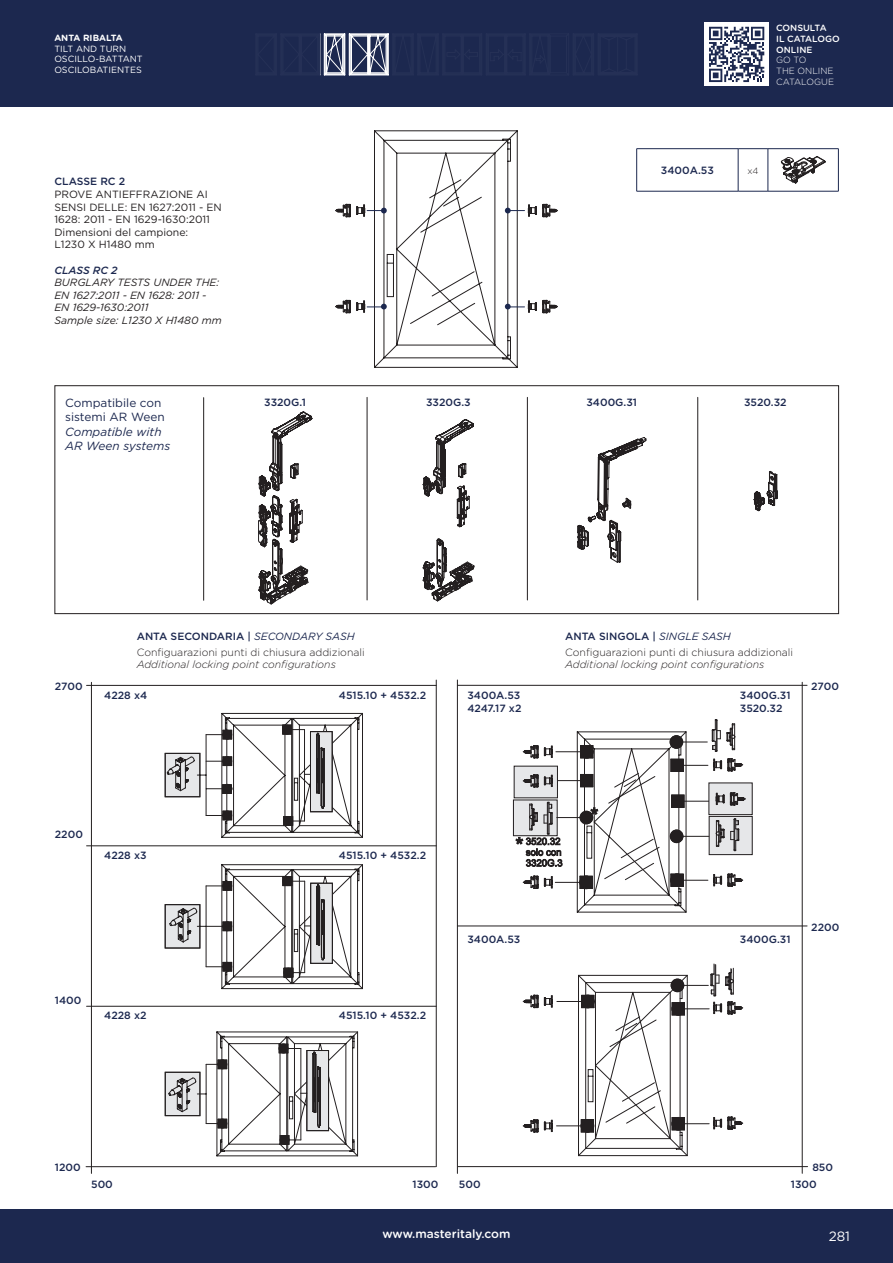
<style>
.page{position:relative;width:893px;height:1263px;background:#fff}
.page>*{position:absolute;margin:0;border:0;box-sizing:border-box;transform-origin:0 0}
.t1{font:13.5px "Gotham";color:#fff}
.t2{font:500 12px "Gotham Rounded";color:#fff}
.t3{font:11.85px/14.2px "Gotham";color:#1c284f}
.t4{font:italic 11.85px/14.2px "Gotham";color:#1c284f}
.t5{font:500 10.5px/12.6px "Gotham";color:#1c284f}
.t6{font:10.5px/12.6px "Gotham";color:#231f20}
.t7{font:italic 10.5px/12.6px "Gotham";color:#231f20}
.t8{font:300 10.5px "Gotham";color:#231f20}
.t9{font:italic 300 10.5px "Gotham";color:#231f20}
.t10{font:italic 500 10.5px "Gotham";color:#1c284f}
.t11{font:9px/10.8px "Gotham Rounded";color:#fff}
.t12{font:500 9px/10.8px "Gotham Rounded";color:#fff}
.t13{font:300 9px/10.8px "Gotham Rounded";color:#fff}
.t14{font:700 9px "Gotham Rounded";color:#fff}
.t15{font:300 9px "Gotham";color:#231f20}
.s1{font-weight:400;font-style:italic}
</style>
<div class="page">
<div style="left:0;top:0;width:893px;height:106px;background:#1c284f"></div>
<div style="left:0;top:1209px;width:893px;height:54px;background:#1c284f"></div>
<div style="left:704px;top:23px;width:65px;height:63px;background:#fff"></div>
<svg style="left:320px;top:33px;width:69px;height:43px"></svg>
<svg style="left:709px;top:27px;width:55px;height:55px"></svg>
<hr style="left:636px;top:148px;width:102px;height:1px;background:#1c284f">
<hr style="left:738px;top:148px;width:30px;height:1px;background:#1c284f">
<hr style="left:738px;top:149px;width:1px;height:42px;background:#1c284f">
<hr style="left:768px;top:148px;width:71px;height:1px;background:#1c284f">
<hr style="left:768px;top:149px;width:1px;height:42px;background:#1c284f">
<hr style="left:636px;top:149px;width:1px;height:42px;background:#1c284f">
<hr style="left:636px;top:191px;width:102px;height:1px;background:#1c284f">
<hr style="left:738px;top:191px;width:30px;height:1px;background:#1c284f">
<hr style="left:838px;top:149px;width:1px;height:42px;background:#1c284f">
<hr style="left:768px;top:191px;width:71px;height:1px;background:#1c284f">
<svg style="left:781px;top:156px;width:44px;height:28px"></svg>
<hr style="left:436px;top:680px;width:1px;height:487px;background:#231f20">
<hr style="left:91px;top:682px;width:1px;height:491px;background:#231f20">
<hr style="left:87px;top:685px;width:349px;height:1px;background:#231f20">
<hr style="left:87px;top:845px;width:349px;height:1px;background:#231f20">
<hr style="left:87px;top:1006px;width:349px;height:1px;background:#231f20">
<svg style="left:422px;top:419px;width:53px;height:183px"></svg>
<svg style="left:577px;top:437px;width:69px;height:126px"></svg>
<svg style="left:753px;top:471px;width:25px;height:40px"></svg>
<div style="left:55px;top:385px;width:784px;height:229px;border:1px solid #231f20"></div>
<hr style="left:203px;top:398px;width:1px;height:202px;background:#231f20">
<hr style="left:367px;top:397px;width:1px;height:203px;background:#231f20">
<hr style="left:527px;top:397px;width:1px;height:203px;background:#231f20">
<hr style="left:697px;top:397px;width:1px;height:203px;background:#231f20">
<hr style="left:86px;top:1166px;width:350px;height:1px;background:#231f20">
<svg style="left:165px;top:713px;width:198px;height:125px"></svg>
<svg style="left:165px;top:864px;width:198px;height:125px"></svg>
<svg style="left:165px;top:1031px;width:193px;height:125px"></svg>
<hr style="left:457px;top:680px;width:1px;height:493px;background:#231f20">
<hr style="left:802px;top:682px;width:1px;height:491px;background:#231f20">
<hr style="left:457px;top:685px;width:350px;height:1px;background:#231f20">
<hr style="left:457px;top:926px;width:350px;height:1px;background:#231f20">
<hr style="left:458px;top:1166px;width:350px;height:1px;background:#231f20">
<div style="left:513px;top:800px;width:44px;height:36px;border:1px solid #231f20"></div>
<div style="left:709px;top:816px;width:43px;height:39px;background:#e6e7e9"></div>
<hr style="left:556px;top:1125px;width:31px;height:1px;background:#231f20">
<hr style="left:557px;top:1001px;width:31px;height:1px;background:#231f20">
<svg style="left:258px;top:411px;width:54px;height:194px"></svg>
<svg style="left:522px;top:994px;width:31px;height:14px"></svg>
<svg style="left:522px;top:1119px;width:31px;height:14px"></svg>
<svg style="left:578px;top:964px;width:165px;height:192px"></svg>
<div style="left:709px;top:783px;width:43px;height:32px;background:#e6e7e9"></div>
<svg style="left:515px;top:719px;width:231px;height:194px"></svg>
<svg style="left:335px;top:130px;width:223px;height:238px"></svg>
<p class="t14" style="left:54px;top:31px;width:70px">ANTA RIBALTA</p>
<p class="t11" style="left:54px;top:43px;width:90px">TILT AND TURN<br>OSCILLO-BATTANT<br>OSCILOBATIENTES</p>
<p class="t5" style="left:54px;top:175px;width:72px">CLASSE RC 2</p>
<p class="t6" style="left:54px;top:188px;width:169px">PROVE ANTIEFFRAZIONE AI<br>SENSI DELLE: EN 1627:2011 - EN<br>1628: 2011 - EN 1629-1630:2011<br>Dimensioni del campione:<br>L1230 X H1480 mm</p>
<p class="t10" style="left:54px;top:263px;width:65px">CLASS RC 2</p>
<p class="t7" style="left:54px;top:276px;width:169px">BURGLARY TESTS UNDER THE:<br>EN 1627:2011 - EN 1628: 2011 -<br>EN 1629-1630:2011<br>Sample size: L1230 X H1480 mm</p>
<p class="t3" style="left:65px;top:395px;width:101px">Compatibile con sistemi AR Ween</p>
<p class="t4" style="left:65px;top:424px;width:107px">Compatible with<br>AR Ween systems</p>
<p class="t12" style="left:776px;top:22px;width:65px">CONSULTA<br>IL CATALOGO<br>ONLINE</p>
<p class="t13" style="left:776px;top:54px;width:59px">GO TO<br>THE ONLINE<br>CATALOGUE</p>
<p class="t5" style="left:661px;top:164px;width:54px">3400A.53</p>
<p class="t15" style="left:747px;top:165px;width:13px">x4</p>
<p class="t5" style="left:264px;top:396px;width:43px">3320G.1</p>
<p class="t5" style="left:426px;top:396px;width:46px">3320G.3</p>
<p class="t5" style="left:586px;top:396px;width:52px">3400G.31</p>
<p class="t5" style="left:744px;top:396px;width:44px">3520.32</p>
<p class="t5" style="left:137px;top:630px;width:219px">ANTA SECONDARIA | <span class="s1">SECONDARY SASH</span></p>
<p class="t5" style="left:565px;top:630px;width:167px">ANTA SINGOLA | <span class="s1">SINGLE SASH</span></p>
<p class="t8" style="left:137px;top:645px;width:229px">Configuarazioni punti di chiusura addizionali</p>
<p class="t9" style="left:137px;top:658px;width:201px">Additional locking point configurations</p>
<p class="t8" style="left:565px;top:645px;width:229px">Configuarazioni punti di chiusura addizionali</p>
<p class="t9" style="left:565px;top:658px;width:201px">Additional locking point configurations</p>
<p class="t5" style="left:55px;top:680px;width:29px">2700</p>
<p class="t5" style="left:811px;top:680px;width:29px">2700</p>
<p class="t5" style="left:339px;top:689px;width:89px">4515.10 + 4532.2</p>
<p class="t5" style="left:104px;top:689px;width:45px">4228 x4</p>
<p class="t5" style="left:467px;top:689px;width:56px">3400A.53<br>4247.17 x2</p>
<p class="t5" style="left:740px;top:689px;width:52px">3400G.31<br>3520.32</p>
<p class="t5" style="left:55px;top:827px;width:30px">2200</p>
<p class="t5" style="left:104px;top:849px;width:44px">4228 x3</p>
<p class="t5" style="left:55px;top:994px;width:28px">1400</p>
<p class="t5" style="left:104px;top:1009px;width:44px">4228 x2</p>
<p class="t5" style="left:339px;top:849px;width:89px">4515.10 + 4532.2</p>
<p class="t5" style="left:339px;top:1009px;width:89px">4515.10 + 4532.2</p>
<p class="t5" style="left:467px;top:933px;width:54px">3400A.53</p>
<p class="t5" style="left:740px;top:933px;width:52px">3400G.31</p>
<p class="t5" style="left:811px;top:921px;width:30px">2200</p>
<p class="t5" style="left:55px;top:1160px;width:27px">1200</p>
<p class="t5" style="left:812px;top:1160px;width:22px">850</p>
<p class="t5" style="left:91px;top:1177px;width:23px">500</p>
<p class="t5" style="left:412px;top:1177px;width:27px">1300</p>
<p class="t5" style="left:459px;top:1177px;width:23px">500</p>
<p class="t5" style="left:791px;top:1177px;width:27px">1300</p>
<p class="t2" style="left:382px;top:1225px;width:129px">www.masteritaly.com</p>
<p class="t1" style="left:829px;top:1228px;width:23px">281</p>
</div>
